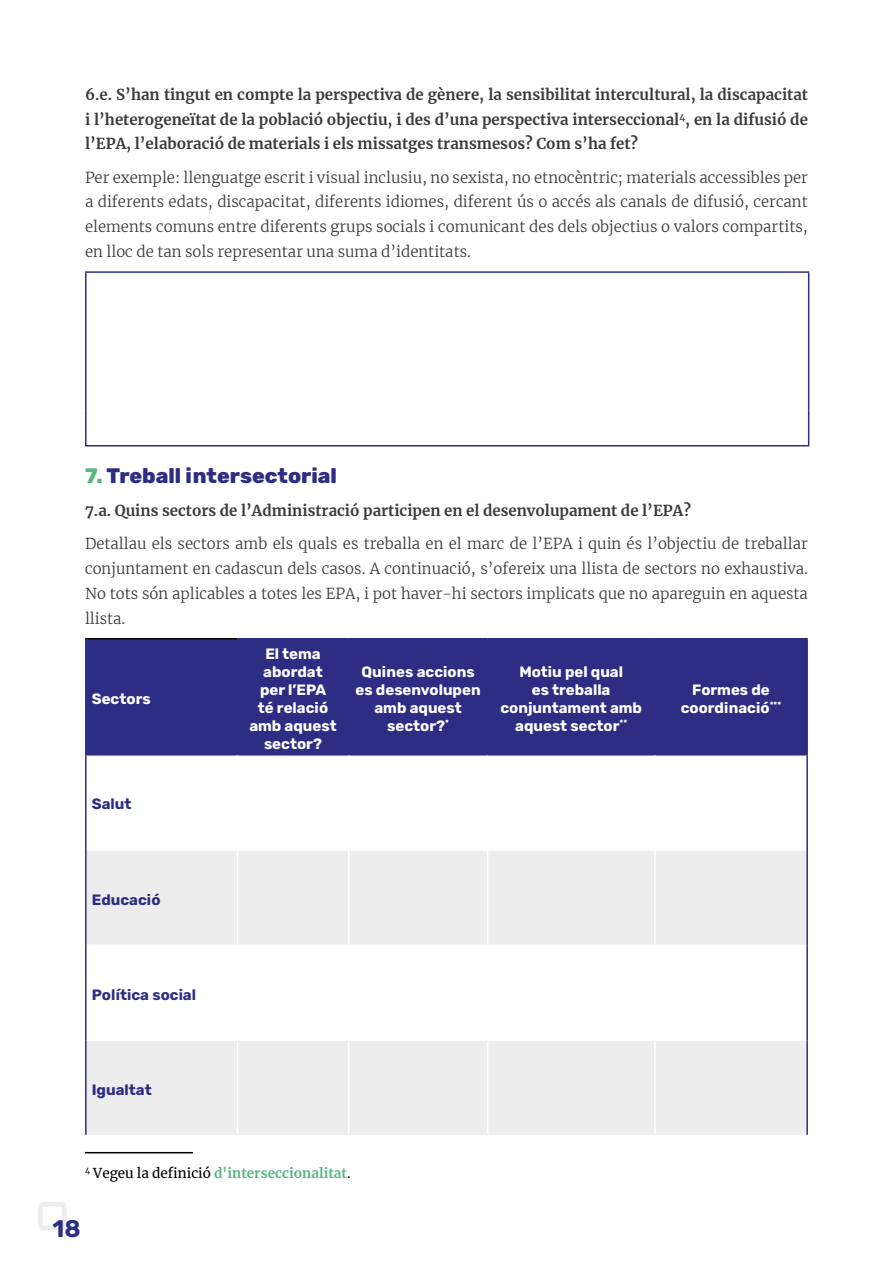
<style>
.page{position:relative;width:893px;height:1263px;background:#fff}
.page>*{position:absolute;margin:0;border:0;box-sizing:border-box;transform-origin:0 0}
.t1{font:700 24px "Rubik";color:#2d2e83}
.t2{font:800 21px "Rubik";color:#2d2e83}
.Párrafo{font:300 15px/24.8px "Merriweather";color:#3c3c3b;text-align:justify}
.t3{font:700 15px/24.8px "Merriweather";color:#3c3c3b;text-align:justify}
.Figura{font:700 15px/18px "Rubik";color:#fff;text-align:center}
.Párrafo-2{font:700 15px "Rubik";color:#2d2e83}
.NOTA_AL_PIE{font:700 13.5px "Merriweather";color:#58b681}
.s1{color:#58b681}
.s2{font-weight:400;color:#000}
</style>
<div class="page">
<div style="left:38px;top:1202px;width:29px;height:28px;border:4px solid #ededed;border-radius:3px"></div>
<hr style="left:85px;top:271px;width:724px;height:2px;background:#2d2e83">
<hr style="left:85px;top:273px;width:2px;height:137px;background:#2d2e83">
<hr style="left:808px;top:273px;width:1px;height:137px;background:#2d2e83">
<hr style="left:85px;top:410px;width:2px;height:35px;background:#2d2e83">
<hr style="left:808px;top:410px;width:1px;height:35px;background:#2d2e83">
<hr style="left:85px;top:445px;width:724px;height:1px;background:#2d2e83">
<div style="left:87px;top:639px;width:719px;height:115px;background:#2d2e83"></div>
<svg style="left:87px;top:851px;width:719px;height:284px;fill:#ededed"></svg>
<hr style="left:85px;top:754px;width:152px;height:1px;background:#2d2e83">
<hr style="left:237px;top:754px;width:112px;height:1px;background:#2d2e83">
<hr style="left:349px;top:754px;width:139px;height:1px;background:#2d2e83">
<hr style="left:348px;top:851px;width:1px;height:93px;background:#fff">
<hr style="left:487px;top:851px;width:1px;height:93px;background:#fff">
<hr style="left:349px;top:944px;width:139px;height:2px;background:#fff">
<hr style="left:488px;top:754px;width:167px;height:1px;background:#2d2e83">
<hr style="left:655px;top:754px;width:153px;height:1px;background:#2d2e83">
<hr style="left:654px;top:851px;width:2px;height:93px;background:#fff">
<hr style="left:348px;top:946px;width:1px;height:93px;background:#fff">
<hr style="left:487px;top:946px;width:1px;height:93px;background:#fff">
<hr style="left:654px;top:946px;width:2px;height:93px;background:#fff">
<hr style="left:348px;top:1041px;width:1px;height:94px;background:#fff">
<hr style="left:487px;top:1041px;width:1px;height:94px;background:#fff">
<hr style="left:654px;top:1041px;width:2px;height:94px;background:#fff">
<hr style="left:236px;top:639px;width:3px;height:115px;background:#2d2e83">
<hr style="left:347px;top:639px;width:3px;height:115px;background:#2d2e83">
<hr style="left:237px;top:851px;width:1px;height:93px;background:#fff">
<hr style="left:87px;top:944px;width:150px;height:2px;background:#fff">
<hr style="left:237px;top:944px;width:112px;height:2px;background:#fff">
<hr style="left:237px;top:946px;width:1px;height:93px;background:#fff">
<hr style="left:488px;top:944px;width:167px;height:2px;background:#fff">
<hr style="left:655px;top:944px;width:151px;height:2px;background:#fff">
<hr style="left:87px;top:1039px;width:150px;height:2px;background:#fff">
<hr style="left:237px;top:1039px;width:112px;height:2px;background:#fff">
<hr style="left:237px;top:1041px;width:1px;height:94px;background:#fff">
<hr style="left:349px;top:1039px;width:139px;height:2px;background:#fff">
<hr style="left:488px;top:1039px;width:167px;height:2px;background:#fff">
<hr style="left:655px;top:1039px;width:151px;height:2px;background:#fff">
<hr style="left:486px;top:639px;width:3px;height:115px;background:#2d2e83">
<hr style="left:653px;top:639px;width:3px;height:115px;background:#2d2e83">
<hr style="left:85px;top:638px;width:152px;height:1px;background:#000">
<hr style="left:85px;top:639px;width:2px;height:115px;background:#2d2e83">
<hr style="left:237px;top:638px;width:112px;height:1px;background:#2d2e83">
<hr style="left:349px;top:638px;width:139px;height:1px;background:#2d2e83">
<hr style="left:488px;top:638px;width:167px;height:1px;background:#2d2e83">
<hr style="left:655px;top:638px;width:153px;height:1px;background:#2d2e83">
<hr style="left:806px;top:639px;width:2px;height:115px;background:#2d2e83">
<hr style="left:85px;top:755px;width:2px;height:95px;background:#2d2e83">
<hr style="left:806px;top:755px;width:2px;height:95px;background:#2d2e83">
<hr style="left:85px;top:850px;width:2px;height:95px;background:#2d2e83">
<hr style="left:806px;top:850px;width:2px;height:95px;background:#2d2e83">
<hr style="left:85px;top:945px;width:2px;height:95px;background:#2d2e83">
<hr style="left:806px;top:945px;width:2px;height:95px;background:#2d2e83">
<hr style="left:85px;top:1040px;width:2px;height:95px;background:#2d2e83">
<hr style="left:806px;top:1040px;width:2px;height:95px;background:#2d2e83">
<hr style="left:85px;top:1152px;width:108px;height:1px;background:#000">
<h3 class="t3" style="left:85px;top:82px;width:724px">6.e. S’han tingut en compte la perspectiva de gènere, la sensibilitat intercultural, la discapacitat i l’heterogeneïtat de la població objectiu, i des d’una perspectiva interseccional<sup>4</sup>, en la difusió de l’EPA, l’elaboració de materials i els missatges transmesos? Com s’ha fet?</h3>
<p class="Párrafo" style="left:85px;top:164px;width:724px">Per exemple: llenguatge escrit i visual inclusiu, no sexista, no etnocèntric; materials accessibles per a diferents edats, discapacitat, diferents idiomes, diferent ús o accés als canals de difusió, cercant elements comuns entre diferents grups socials i comunicant des dels objectius o valors compartits, en lloc de tan sols representar una suma d’identitats.</p>
<h2 class="t2" style="left:85px;top:464px;width:253px"><span class="s1">7.</span> Treball intersectorial</h2>
<h3 class="t3" style="left:85px;top:498px;width:607px">7.a. Quins sectors de l’Administració participen en el desenvolupament de l’EPA?</h3>
<p class="Párrafo" style="left:85px;top:531px;width:724px">Detallau els sectors amb els quals es treballa en el marc de l’EPA i quin és l’objectiu de treballar conjuntament en cadascun dels casos. A continuació, s’ofereix una llista de sectors no exhaustiva.<br>No tots són aplicables a totes les EPA, i pot haver-hi sectors implicats que no apareguin en aquesta llista.</p>
<p class="Figura" style="left:92px;top:690px;width:60px">Sectors</p>
<p class="Párrafo-2" style="left:92px;top:796px;width:41px">Salut</p>
<p class="Párrafo-2" style="left:92px;top:891px;width:70px">Educació</p>
<p class="Párrafo-2" style="left:92px;top:986px;width:106px">Política social</p>
<p class="Párrafo-2" style="left:92px;top:1081px;width:61px">Igualtat</p>
<p class="Figura" style="left:249px;top:645px;width:89px">El tema abordat per l’EPA<br>té relació amb aquest sector?</p>
<p class="Figura" style="left:356px;top:663px;width:127px">Quines accions es desenvolupen amb aquest sector?<sup>*</sup></p>
<p class="Figura" style="left:500px;top:663px;width:143px">Motiu pel qual<br>es treballa conjuntament amb aquest sector<sup>**</sup></p>
<p class="NOTA_AL_PIE" style="left:85px;top:1164px;width:267px"><sup>4</sup> <span class="s2">Vegeu la definició</span> d'interseccionalitat<span class="s2">.</span></p>
<h1 class="t1" style="left:52px;top:1215px;width:30px">18</h1>
<p class="Figura" style="left:681px;top:681px;width:102px">Formes de coordinació<sup>***</sup></p>
</div>
